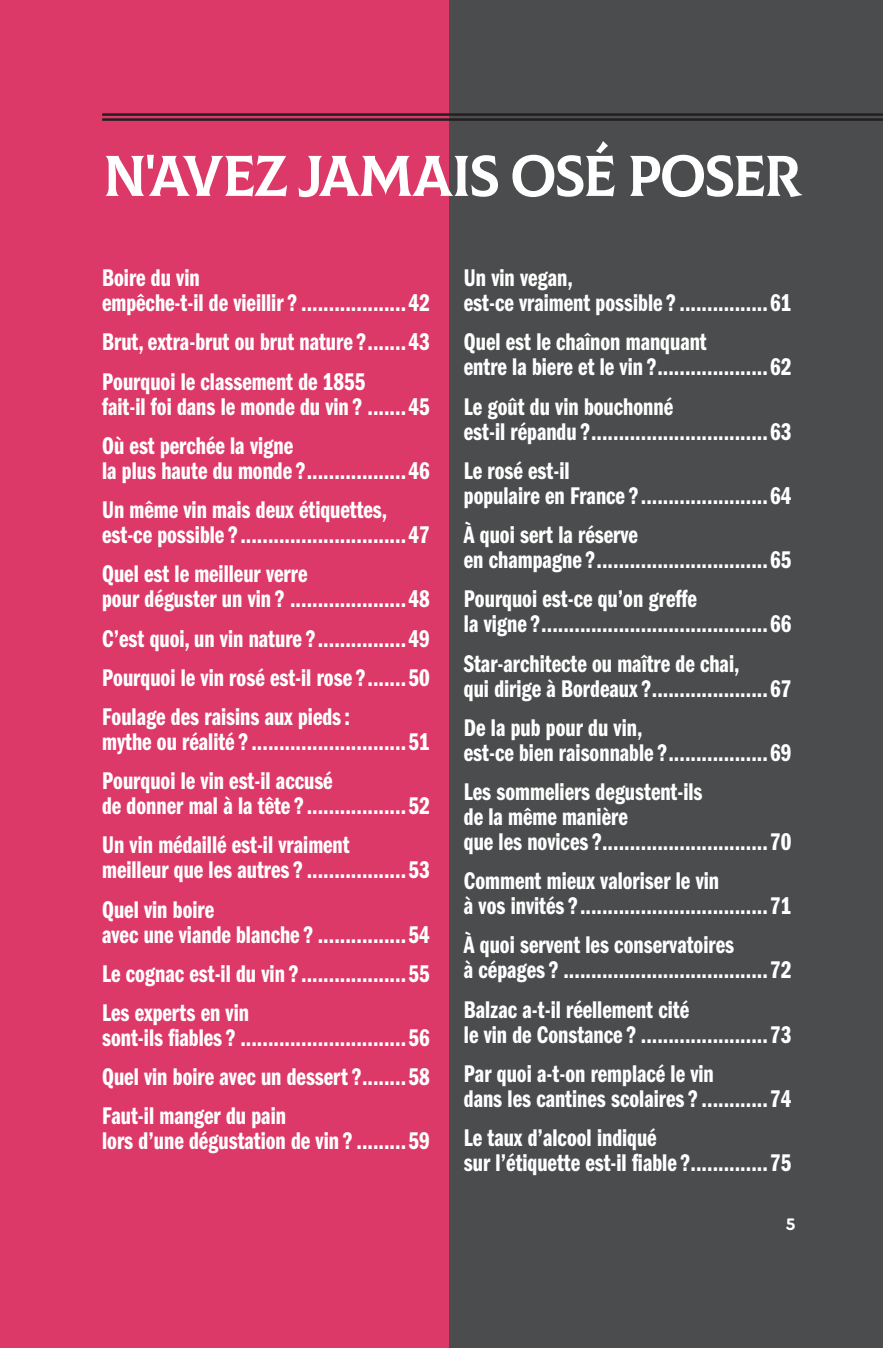
<style>
.page{position:relative;width:883px;height:1348px;background:#fff}
.page>*{position:absolute;margin:0;border:0;box-sizing:border-box;transform-origin:0 0}
.t1{font:57.5px "Colus";letter-spacing:-.05em;color:#fff}
.t2{font:25px/25px "ITC Franklin Gothic Std Dm Cp";color:#fff}
.t3{font:700 17.5px "Cera Round Pro";color:#fff}
</style>
<div class="page">
<div style="left:0;top:0;width:882px;height:1347px;background:#dc3968"></div>
<div style="left:449px;top:0;width:433px;height:1347px;background:#4b4c4d"></div>
<hr style="left:102px;top:113px;width:780px;height:3px;background:#231f20">
<hr style="left:102px;top:118px;width:780px;height:3px;background:#231f20">
<h1 class="t1" style="left:102px;top:133px;width:700px">N'AVEZ JAMAIS OSÉ POSER</h1>
<p class="t2" style="left:102px;top:266px;width:329px">Boire du vin<br>empêche-t-il de vieillir ? ...................42</p>
<p class="t2" style="left:102px;top:323px;width:329px;line-height:39.2px">Brut, extra-brut ou brut nature ?.......43<br>Pourquoi le classement de 1855</p>
<p class="t2" style="left:102px;top:387px;width:329px;line-height:39.2px">fait-il foi dans le monde du vin ? .......45<br>Où est perchée la vigne</p>
<p class="t2" style="left:102px;top:451px;width:329px;line-height:39.2px">la plus haute du monde ?..................46<br>Un même vin mais deux étiquettes,</p>
<p class="t2" style="left:102px;top:515px;width:329px;line-height:39.2px">est-ce possible ?..............................47<br>Quel est le meilleur verre</p>
<p class="t2" style="left:102px;top:579px;width:329px;line-height:39.2px;text-align:justify">pour déguster un vin ? .....................48<br>C’est quoi, un vin nature ?................49<br>Pourquoi le vin rosé est-il rose ?.......50<br>Foulage des raisins aux pieds:</p>
<p class="t2" style="left:102px;top:722px;width:329px;line-height:39.2px">mythe ou réalité ? ............................51<br>Pourquoi le vin est-il accusé</p>
<p class="t2" style="left:102px;top:786px;width:329px;line-height:39.2px">de donner mal à la tête ?..................52<br>Un vin médaillé est-il vraiment</p>
<p class="t2" style="left:102px;top:850px;width:329px;line-height:39.2px">meilleur que les autres ? ..................53<br>Quel vin boire</p>
<p class="t2" style="left:102px;top:914px;width:329px;line-height:39.2px;text-align:justify">avec une viande blanche ? ................54<br>Le cognac est-il du vin ?...................55<br>Les experts en vin</p>
<p class="t2" style="left:102px;top:1018px;width:329px;line-height:39.2px;text-align:justify">sont-ils fiables ? ..............................56<br>Quel vin boire avec un dessert ?........58<br>Faut-il manger du pain</p>
<p class="t2" style="left:102px;top:1128px;width:329px">lors d’une dégustation de vin ? .........59</p>
<p class="t2" style="left:464px;top:266px;width:329px">Un vin vegan,<br>est-ce vraiment possible ? ................61</p>
<p class="t2" style="left:464px;top:330px;width:329px">Quel est le chaînon manquant<br>entre la biere et le vin ?....................62</p>
<p class="t2" style="left:464px;top:394px;width:329px">Le goût du vin bouchonné<br>est-il répandu ?................................63</p>
<p class="t2" style="left:464px;top:458px;width:329px">Le rosé est-il<br>populaire en France ?.......................64</p>
<p class="t2" style="left:464px;top:522px;width:329px">À quoi sert la réserve<br>en champagne ?...............................65</p>
<p class="t2" style="left:464px;top:586px;width:329px">Pourquoi est-ce qu’on greffe<br>la vigne ?.........................................66</p>
<p class="t2" style="left:464px;top:651px;width:329px">Star-architecte ou maître de chai,<br>qui dirige à Bordeaux ?.....................67</p>
<p class="t2" style="left:464px;top:715px;width:329px">De la pub pour du vin,<br>est-ce bien raisonnable ?..................69</p>
<p class="t2" style="left:464px;top:779px;width:329px">Les sommeliers degustent-ils<br>de la même manière<br>que les novices ?..............................70</p>
<p class="t2" style="left:464px;top:868px;width:329px">Comment mieux valoriser le vin<br>à vos invités ?..................................71</p>
<p class="t2" style="left:464px;top:932px;width:329px">À quoi servent les conservatoires<br>à cépages ? .....................................72</p>
<p class="t2" style="left:464px;top:997px;width:329px">Balzac a-t-il réellement cité<br>le vin de Constance ? .......................73</p>
<p class="t2" style="left:464px;top:1061px;width:329px">Par quoi a-t-on remplacé le vin<br>dans les cantines scolaires ? ............74</p>
<p class="t2" style="left:464px;top:1125px;width:329px">Le taux d’alcool indiqué<br>sur l’étiquette est-il fiable ?..............75</p>
<p class="t3" style="left:785px;top:1211px;width:11px">5</p>
</div>
